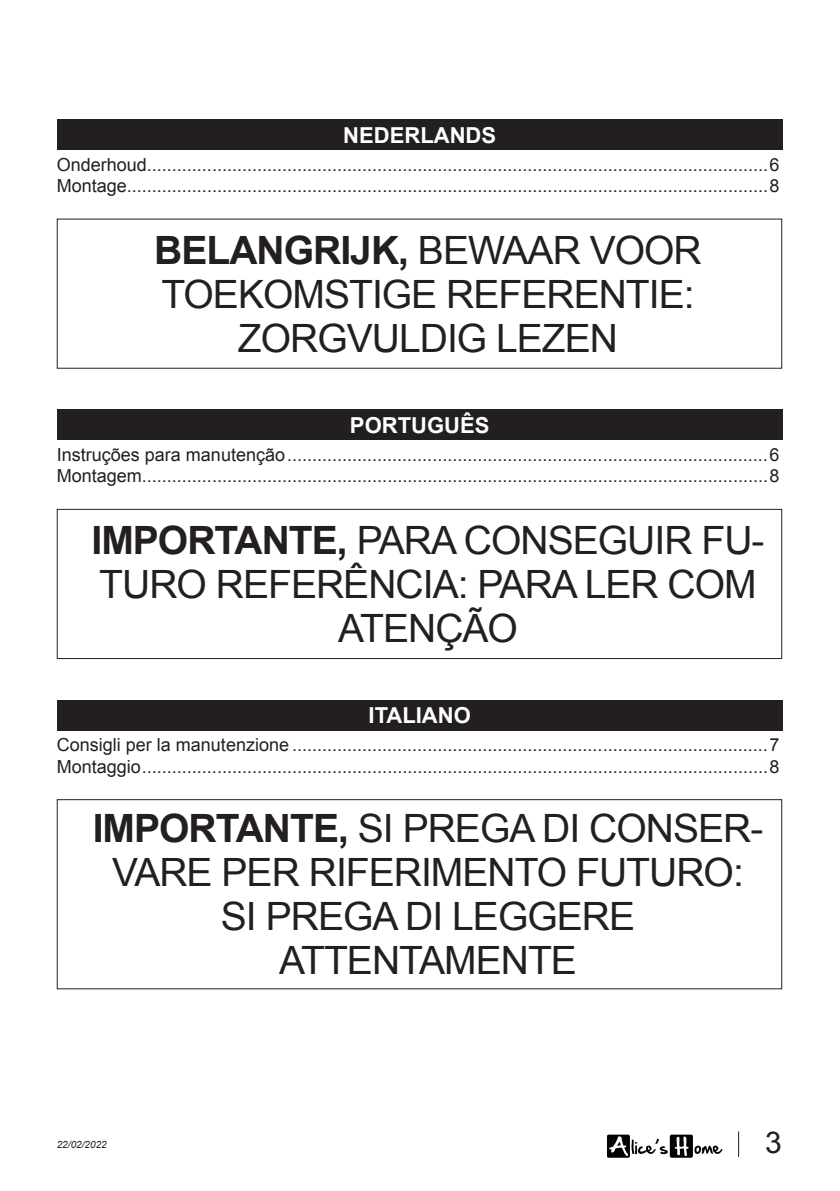
<style>
.page{position:relative;width:840px;height:1191px;background:#fff}
.page>*{position:absolute;margin:0;border:0;box-sizing:border-box;transform-origin:0 0}
.t1{font:39px/44px "Arial";letter-spacing:-.025em;color:#231f20;text-align:center}
.t2{font:700 39px "Arial";letter-spacing:-.025em;color:#231f20}
.t3{font:30px "Arial";color:#231f20}
.t4{font:700 22px "Arial";color:#fff}
.TITRE-TDM-9PT{font:18px "Arial";color:#231f20}
.t5{font:italic 10px "Arial";color:#231f20}
.s1{font-weight:400}
.s2{font-weight:700}
</style>
<div class="page">
<svg style="left:607px;top:1134px;width:114px;height:23px"></svg>
<div style="left:57px;top:119px;width:725px;height:31px;background:#231f20"></div>
<div style="left:57px;top:218px;width:724px;height:151px;border:1px solid #231f20"></div>
<div style="left:57px;top:409px;width:725px;height:31px;background:#231f20"></div>
<div style="left:57px;top:509px;width:724px;height:150px;border:1px solid #231f20"></div>
<div style="left:57px;top:700px;width:725px;height:30px;background:#231f20"></div>
<div style="left:57px;top:799px;width:724px;height:190px;border:1px solid #231f20"></div>
<p class="t4" style="left:343px;top:120px;width:154px">NEDERLANDS</p>
<p class="TITRE-TDM-9PT" style="left:57px;top:152px;width:723px">Onderhoud............................................................................................................................6</p>
<p class="TITRE-TDM-9PT" style="left:57px;top:174px;width:723px">Montage................................................................................................................................8</p>
<p class="t2" style="left:154px;top:224px;width:549px">BELANGRIJK, <span class="s1">BEWAAR VOOR</span></p>
<p class="t1" style="left:161px;top:272px;width:534px">TOEKOMSTIGE REFERENTIE:</p>
<p class="t1" style="left:238px;top:316px;width:381px">ZORGVULDIG LEZEN</p>
<p class="t4" style="left:350px;top:411px;width:141px">PORTUGUÊS</p>
<p class="TITRE-TDM-9PT" style="left:57px;top:443px;width:723px">Instruções para manutenção................................................................................................6</p>
<p class="TITRE-TDM-9PT" style="left:57px;top:464px;width:723px">Montagem.............................................................................................................................8</p>
<p class="t1" style="left:91px;top:519px;width:674px"><span class="s2">IMPORTANTE,</span> PARA CONSEGUIR FU-<br>TURO REFERÊNCIA: PARA LER COM<br>ATENÇÃO</p>
<p class="t4" style="left:368px;top:701px;width:104px">ITALIANO</p>
<p class="TITRE-TDM-9PT" style="left:57px;top:733px;width:723px">Consigli per la manutenzione ...............................................................................................7</p>
<p class="TITRE-TDM-9PT" style="left:57px;top:754px;width:723px">Montaggio.............................................................................................................................8</p>
<p class="t1" style="left:93px;top:807px;width:671px"><span class="s2">IMPORTANTE,</span> SI PREGA DI CONSER-<br>VARE PER RIFERIMENTO FUTURO:</p>
<p class="t1" style="left:221px;top:895px;width:415px">SI PREGA DI LEGGERE</p>
<p class="t1" style="left:279px;top:939px;width:299px">ATTENTAMENTE</p>
<p class="t5" style="left:57px;top:1137px;width:52px">22/02/2022</p>
<h2 class="t3" style="left:764px;top:1123px;width:18px">3</h2>
</div>
